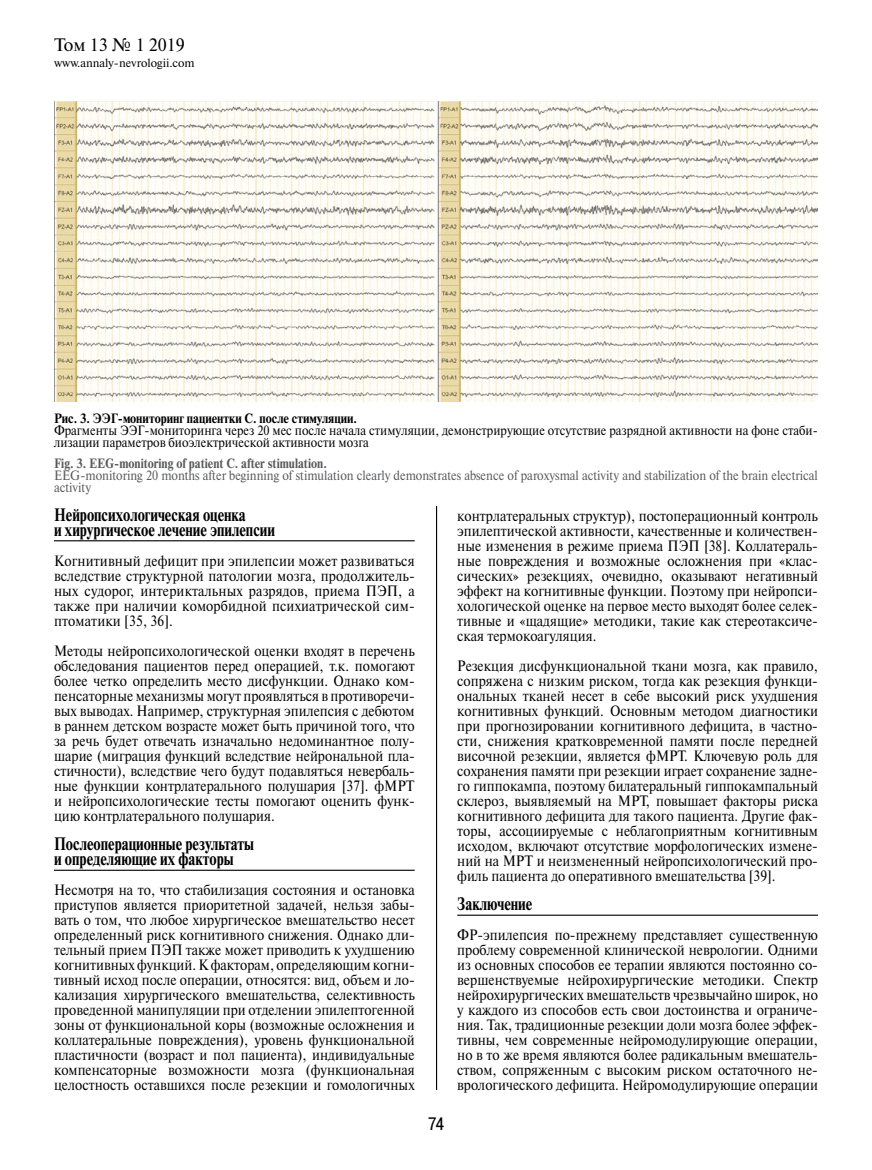
<style>
.page{position:relative;width:872px;height:1170px;background:#fff}
.page>*{position:absolute;margin:0;border:0;box-sizing:border-box;transform-origin:0 0}
.t1{font:700 18px/15px "Newton C";color:#000;scale:.8 1}
.t2{font:18px "Newton C";color:#000}
.t3{font:18px "Pragmatica Cond C";color:#000}
.t4{font:15px/15px "Newton C";color:#000;text-align:justify;scale:.9 1}
.t5{font:13.5px/12px "Newton C";color:#000;scale:.9 1}
.t6{font:13.5px/12px "Newton C";color:#58595b;scale:.9 1}
.t7{font:700 13.5px "Newton C";color:#58595b;scale:.9 1}
.t8{font:700 13.5px "Newton C";color:#000;scale:.9 1}
.t9{font:12px "Newton C";color:#000}
</style>
<div class="page">
<hr style="left:436px;top:506px;width:1px;height:583px;background:#000">
<hr style="left:457px;top:914px;width:361px;height:1px;background:#000">
<hr style="left:54px;top:540px;width:361px;height:1px;background:#000">
<hr style="left:54px;top:869px;width:361px;height:1px;background:#000">
<img style="left:54px;top:101px;width:764px;height:300px">
<p class="t2" style="left:54px;top:35px;width:132px">Том 13 № 1 2019</p>
<p class="t9" style="left:54px;top:56px;width:142px">www.annaly-nevrologii.com</p>
<p class="t8" style="left:54px;top:411px;width:338px">Рис. 3. ЭЭГ-мониторинг пациентки С. после стимуляции.</p>
<p class="t5" style="left:54px;top:424px;width:850px">Фрагменты ЭЭГ-мониторинга через 20 мес после начала стимуляции, демонстрирующие отсутствие разрядной активности на фоне стаби&shy;лизации параметров биоэлектрической активности мозга</p>
<p class="t7" style="left:54px;top:455px;width:305px">Fig. 3. EEG-monitoring of patient C. after stimulation.</p>
<p class="t6" style="left:54px;top:469px;width:850px">EEG-monitoring 20 months after beginning of stimulation clearly demonstrates absence of paroxysmal activity and stabilization of the brain electrical activity</p>
<p class="t1" style="left:54px;top:507px;width:278px">Нейропсихологическая оценка<br>и хирургическое лечение эпилепсии</p>
<p class="t4" style="left:54px;top:553px;width:402px">Когнитивный дефицит при эпилепсии может развиваться вследствие структурной патологии мозга, продолжитель&shy;ных судорог, интериктальных разрядов, приема ПЭП, а также при наличии коморбидной психиатрической сим&shy;птоматики [35, 36].</p>
<p class="t4" style="left:54px;top:643px;width:402px">Методы нейропсихологической оценки входят в перечень обследования пациентов перед операцией, т.к. помогают более четко определить место дисфункции. Однако ком&shy;пенсаторные механизмы могут проявляться в противоречи&shy;вых выводах. Например, структурная эпилепсия с дебютом в раннем детском возрасте может быть причиной того, что за речь будет отвечать изначально недоминантное полу&shy;шарие (миграция функций вследствие нейрональной пла&shy;стичности), вследствие чего будут подавляться невербаль&shy;ные функции контрлатерального полушария [37]. фМРТ и нейропсихологические тесты помогают оценить функ&shy;цию контрлатерального полушария.</p>
<p class="t1" style="left:54px;top:836px;width:252px">Послеоперационные результаты и определяющие их факторы</p>
<p class="t4" style="left:54px;top:882px;width:402px">Несмотря на то, что стабилизация состояния и остановка приступов является приоритетной задачей, нельзя забы&shy;вать о том, что любое хирургическое вмешательство несет определенный риск когнитивного снижения. Однако дли&shy;тельный прием ПЭП также может приводить к ухудшению когнитивных функций. К факторам, определяющим когни&shy;тивный исход после операции, относятся: вид, объем и ло&shy;кализация хирургического вмешательства, селективность проведенной манипуляции при отделении эпилептогенной зоны от функциональной коры (возможные осложнения и коллатеральные повреждения), уровень функциональной пластичности (возраст и пол пациента), индивидуальные компенсаторные возможности мозга (функциональная целостность оставшихся после резекции и гомологичных</p>
<p class="t3" style="left:428px;top:1113px;width:17px">74</p>
<p class="t4" style="left:457px;top:508px;width:402px">контрлатеральных структур), постоперационный контроль эпилептической активности, качественные и количествен&shy;ные изменения в режиме приема ПЭП [38]. Коллатераль&shy;ные повреждения и возможные осложнения при «клас&shy;сических» резекциях, очевидно, оказывают негативный эффект на когнитивные функции. Поэтому при нейропси&shy;хологической оценке на первое место выходят более селек&shy;тивные и «щадящие» методики, такие как стереотаксиче&shy;ская термокоагуляция.</p>
<p class="t4" style="left:457px;top:658px;width:402px">Резекция дисфункциональной ткани мозга, как правило, сопряжена с низким риском, тогда как резекция функци&shy;ональных тканей несет в себе высокий риск ухудшения когнитивных функций. Основным методом диагностики при прогнозировании когнитивного дефицита, в частно&shy;сти, снижения кратковременной памяти после передней височной резекции, является фМРТ. Ключевую роль для сохранения памяти при резекции играет сохранение задне&shy;го гиппокампа, поэтому билатеральный гиппокампальный склероз, выявляемый на МРТ, повышает факторы риска когнитивного дефицита для такого пациента. Другие фак&shy;торы, ассоциируемые с неблагоприятным когнитивным исходом, включают отсутствие морфологических измене&shy;ний на МРТ и неизмененный нейропсихологический про&shy;филь пациента до оперативного вмешательства [39].</p>
<p class="t1" style="left:457px;top:896px;width:95px">Заключение</p>
<p class="t4" style="left:457px;top:927px;width:402px">ФР-эпилепсия по-прежнему представляет существенную проблему современной клинической неврологии. Одними из основных способов ее терапии являются постоянно со&shy;вершенствуемые нейрохирургические методики. Спектр нейрохирургических вмешательств чрезвычайно широк, но у каждого из способов есть свои достоинства и ограниче&shy;ния. Так, традиционные резекции доли мозга более эффек&shy;тивны, чем современные нейромодулирующие операции, но в то же время являются более радикальным вмешатель&shy;ством, сопряженным с высоким риском остаточного не&shy;врологического дефицита. Нейромодулирующие операции</p>
</div>
